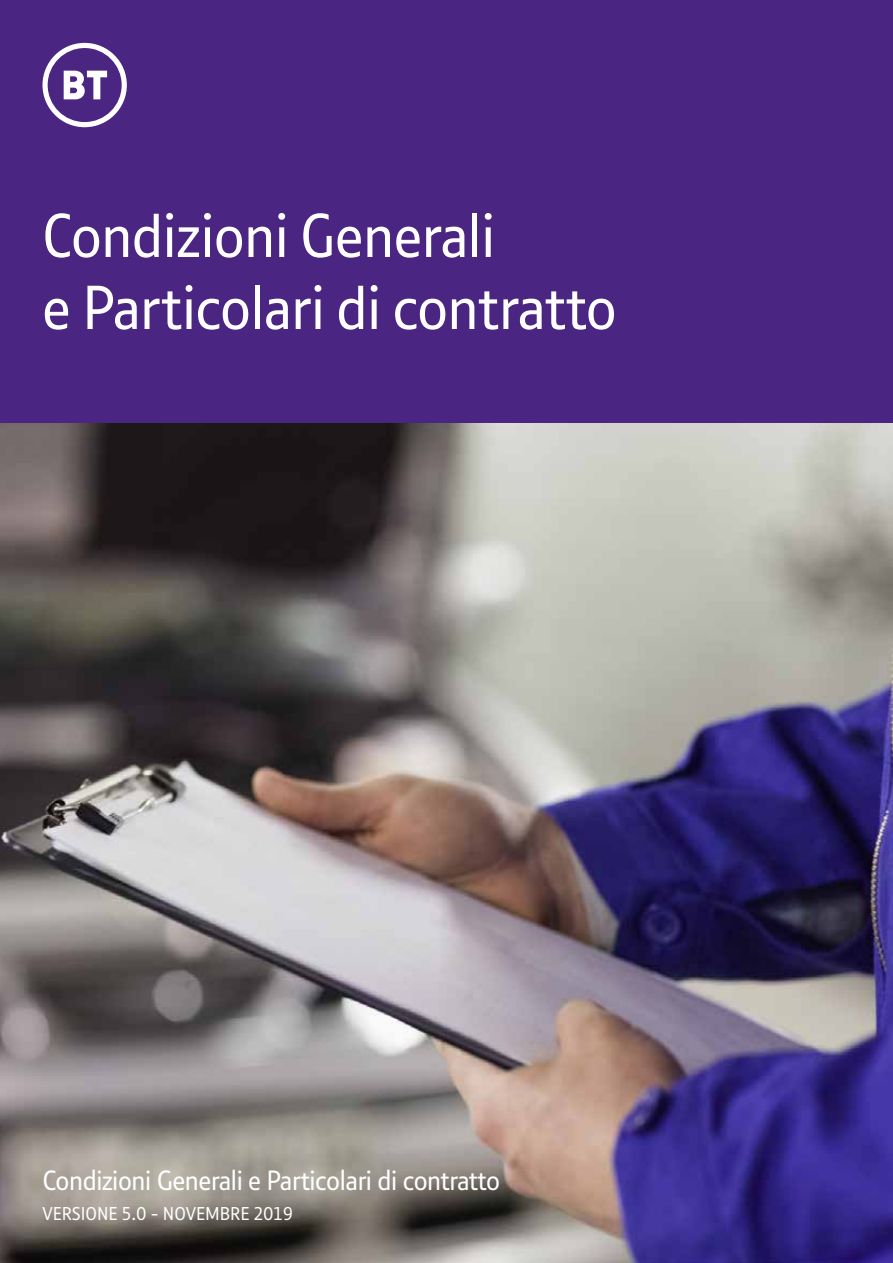
<style>
.page{position:relative;width:893px;height:1263px;background:#fff}
.page>*{position:absolute;margin:0;border:0;box-sizing:border-box;transform-origin:0 0}
.t1{font:60px/72px "BT Font";color:#fff}
.t2{font:27px "New BT";letter-spacing:-.015em;color:#fff}
.t3{font:18px "New BT";color:#fff}
</style>
<div class="page">
<img style="left:0;top:422px;width:893px;height:841px">
<div style="left:0;top:0;width:893px;height:422px;background:#4b2582"></div>
<svg style="left:42px;top:43px;width:85px;height:84px"></svg>
<p class="t1" style="left:43px;top:199px;width:575px">Condizioni Generali<br>e Particolari di contratto</p>
<p class="t2" style="left:43px;top:1164px;width:459px">Condizioni Generali e Particolari di contratto</p>
<p class="t3" style="left:43px;top:1203px;width:252px">VERSIONE 5.0 - NOVEMBRE 2019</p>
</div>
